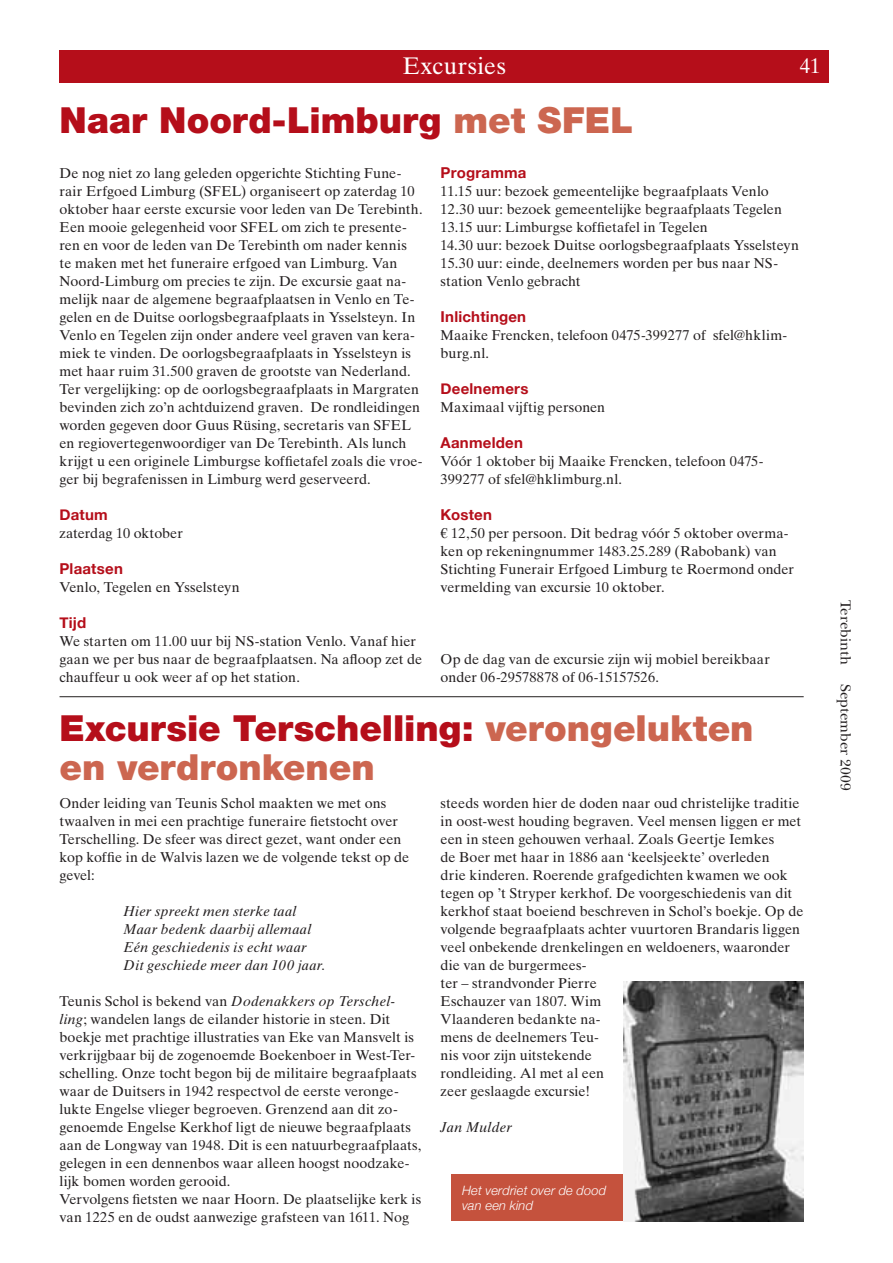
<style>
.page{position:relative;width:893px;height:1263px;background:#fff}
.page>*{position:absolute;margin:0;border:0;box-sizing:border-box;transform-origin:0 0}
.t1{font:900 36px/39px "Helvetica Neue";color:#cc6650}
.t2{font:900 36px "Helvetica Neue";color:#b50e1a}
.t3{font:24px "Times Ten LT";letter-spacing:.02em;color:#fff}
.t4{font:21px "Times Ten LT";color:#fff}
.t5{font:700 15px "Helvetica Neue";letter-spacing:.015em;color:#b50e1a}
.t6{font:15px "New Baskerville";color:#231f20}
.t7{font:14.25px/18px "Times Ten LT";color:#231f20}
.t8{font:italic 14.25px/18px "Times Ten LT";letter-spacing:.015em;color:#231f20}
.t9{font:italic 300 12.9px/15.5px "Helvetica Neue";letter-spacing:.01em;color:#fff}
.s1{color:#cc6650}
.s2{color:#b50e1a}
.s3{font-style:italic}
</style>
<div class="page">
<div style="left:60px;top:50px;width:769px;height:33px;background:#b50e1a"></div>
<div style="left:451px;top:1174px;width:353px;height:47px;background:#c5523d"></div>
<hr style="left:60px;top:696px;width:744px;height:1px;background:#231f20">
<img style="left:624px;top:982px;width:180px;height:240px">
<h2 class="t3" style="left:403px;top:51px;width:105px">Excursies</h2>
<h3 class="t4" style="left:800px;top:53px;width:22px">41</h3>
<h1 class="t2" style="left:60px;top:99px;width:575px">Naar Noord-Limburg <span class="s1">met SFEL</span></h1>
<p class="t7" style="left:60px;top:164px;width:365px">De nog niet zo lang geleden opgerichte Stichting Fune&shy;rair Erfgoed Limburg (SFEL) organiseert op zaterdag 10 oktober haar eerste excursie voor leden van De Terebinth.<br>Een mooie gelegenheid voor SFEL om zich te presente&shy;ren en voor de leden van De Terebinth om nader kennis<br>te maken met het funeraire erfgoed van Limburg. Van Noord-Limburg om precies te zijn. De excursie gaat na&shy;melijk naar de algemene begraafplaatsen in Venlo en Te&shy;gelen en de Duitse oorlogsbegraafplaats in Ysselsteyn. In Venlo en Tegelen zijn onder andere veel graven van kera&shy;miek te vinden. De oorlogsbegraafplaats in Ysselsteyn is met haar ruim 31.500 graven de grootste van Nederland.<br>Ter vergelijking: op de oorlogsbegraafplaats in Margraten bevinden zich zo’n achtduizend graven. De rondleidingen worden gegeven door Guus Rüsing, secretaris van SFEL en regiovertegenwoordiger van De Terebinth. Als lunch krijgt u een originele Limburgse koffietafel zoals die vroe&shy;ger bij begrafenissen in Limburg werd geserveerd.</p>
<p class="t5" style="left:60px;top:506px;width:50px">Datum</p>
<p class="t7" style="left:60px;top:524px;width:125px">zaterdag 10 oktober</p>
<p class="t5" style="left:60px;top:560px;width:65px">Plaatsen</p>
<p class="t7" style="left:60px;top:578px;width:182px">Venlo, Tegelen en Ysselsteyn</p>
<p class="t5" style="left:60px;top:614px;width:28px">Tijd</p>
<p class="t7" style="left:60px;top:632px;width:364px">We starten om 11.00 uur bij NS-station Venlo. Vanaf hier gaan we per bus naar de begraafplaatsen. Na afloop zet de chauffeur u ook weer af op het station.</p>
<p class="t5" style="left:441px;top:164px;width:87px">Programma</p>
<p class="t7" style="left:441px;top:182px;width:360px">11.15 uur: bezoek gemeentelijke begraafplaats Venlo 12.30 uur: bezoek gemeentelijke begraafplaats Tegelen 13.15 uur: Limburgse koffietafel in Tegelen<br>14.30 uur: bezoek Duitse oorlogsbegraafplaats Ysselsteyn 15.30 uur: einde, deelnemers worden per bus naar NS&shy;station Venlo gebracht</p>
<p class="t5" style="left:441px;top:308px;width:87px">Inlichtingen</p>
<p class="t7" style="left:441px;top:326px;width:348px">Maaike Frencken, telefoon 0475-399277 of sfel@hklim&shy;burg.nl.</p>
<p class="t5" style="left:441px;top:380px;width:89px">Deelnemers</p>
<p class="t7" style="left:441px;top:398px;width:166px">Maximaal vijftig personen</p>
<p class="t5" style="left:441px;top:434px;width:84px">Aanmelden</p>
<p class="t7" style="left:441px;top:452px;width:325px">Vóór 1 oktober bij Maaike Frencken, telefoon 0475-<br>399277 of sfel@hklimburg.nl.</p>
<p class="t5" style="left:441px;top:506px;width:53px">Kosten</p>
<p class="t7" style="left:441px;top:524px;width:355px">€ 12,50 per persoon. Dit bedrag vóór 5 oktober overma&shy;ken op rekeningnummer 1483.25.289 (Rabobank) van Stichting Funerair Erfgoed Limburg te Roermond onder vermelding van excursie 10 oktober.</p>
<p class="t7" style="left:441px;top:650px;width:331px">Op de dag van de excursie zijn wij mobiel bereikbaar onder 06-29578878 of 06-15157526.</p>
<h1 class="t1" style="left:60px;top:708px;width:696px"><span class="s2">Excursie Terschelling:</span> verongelukten en verdronkenen</h1>
<p class="t7" style="left:60px;top:794px;width:351px">Onder leiding van Teunis Schol maakten we met ons twaalven in mei een prachtige funeraire fietstocht over Terschelling. De sfeer was direct gezet, want onder een kop koffie in de Walvis lazen we de volgende tekst op de gevel:</p>
<p class="t8" style="left:123px;top:902px;width:204px">Hier spreekt men sterke taal<br>Maar bedenk daarbij allemaal<br>Eén geschiedenis is echt waar<br>Dit geschiede meer dan 100 jaar.</p>
<p class="t7" style="left:60px;top:992px;width:363px">Teunis Schol is bekend van <span class="s3">Dodenakkers op Terschel&shy;ling</span>; wandelen langs de eilander historie in steen. Dit boekje met prachtige illustraties van Eke van Mansvelt is verkrijgbaar bij de zogenoemde Boekenboer in West-Ter&shy;schelling. Onze tocht begon bij de militaire begraafplaats waar de Duitsers in 1942 respectvol de eerste veronge&shy;lukte Engelse vlieger begroeven. Grenzend aan dit zo&shy;genoemde Engelse Kerkhof ligt de nieuwe begraafplaats aan de Longway van 1948. Dit is een natuurbegraafplaats, gelegen in een dennenbos waar alleen hoogst noodzake&shy;lijk bomen worden gerooid.<br>Vervolgens fietsten we naar Hoorn. De plaatselijke kerk is van 1225 en de oudst aanwezige grafsteen van 1611. Nog</p>
<p class="t7" style="left:441px;top:794px;width:364px">steeds worden hier de doden naar oud christelijke traditie in oost-west houding begraven. Veel mensen liggen er met een in steen gehouwen verhaal. Zoals Geertje Iemkes<br>de Boer met haar in 1886 aan ‘keelsjeekte’ overleden<br>drie kinderen. Roerende grafgedichten kwamen we ook tegen op ’t Stryper kerkhof. De voorgeschiedenis van dit kerkhof staat boeiend beschreven in Schol’s boekje. Op de volgende begraafplaats achter vuurtoren Brandaris liggen veel onbekende drenkelingen en weldoeners, waaronder die van de burgermees-<br>ter – strandvonder Pierre<br>Eschauzer van 1807. Wim<br>Vlaanderen bedankte na-<br>mens de deelnemers Teu-<br>nis voor zijn uitstekende<br>rondleiding. Al met al een<br>zeer geslaagde excursie!</p>
<p class="t8" style="left:441px;top:1118px;width:73px">Jan Mulder</p>
<p class="t9" style="left:462px;top:1182px;width:146px">Het verdriet over de dood van een kind</p>
<p class="t6" style="left:854px;top:600px;width:66px;rotate:90deg">Terebinth</p>
<p class="t6" style="left:854px;top:684px;width:108px;rotate:90deg">September 2009</p>
</div>
